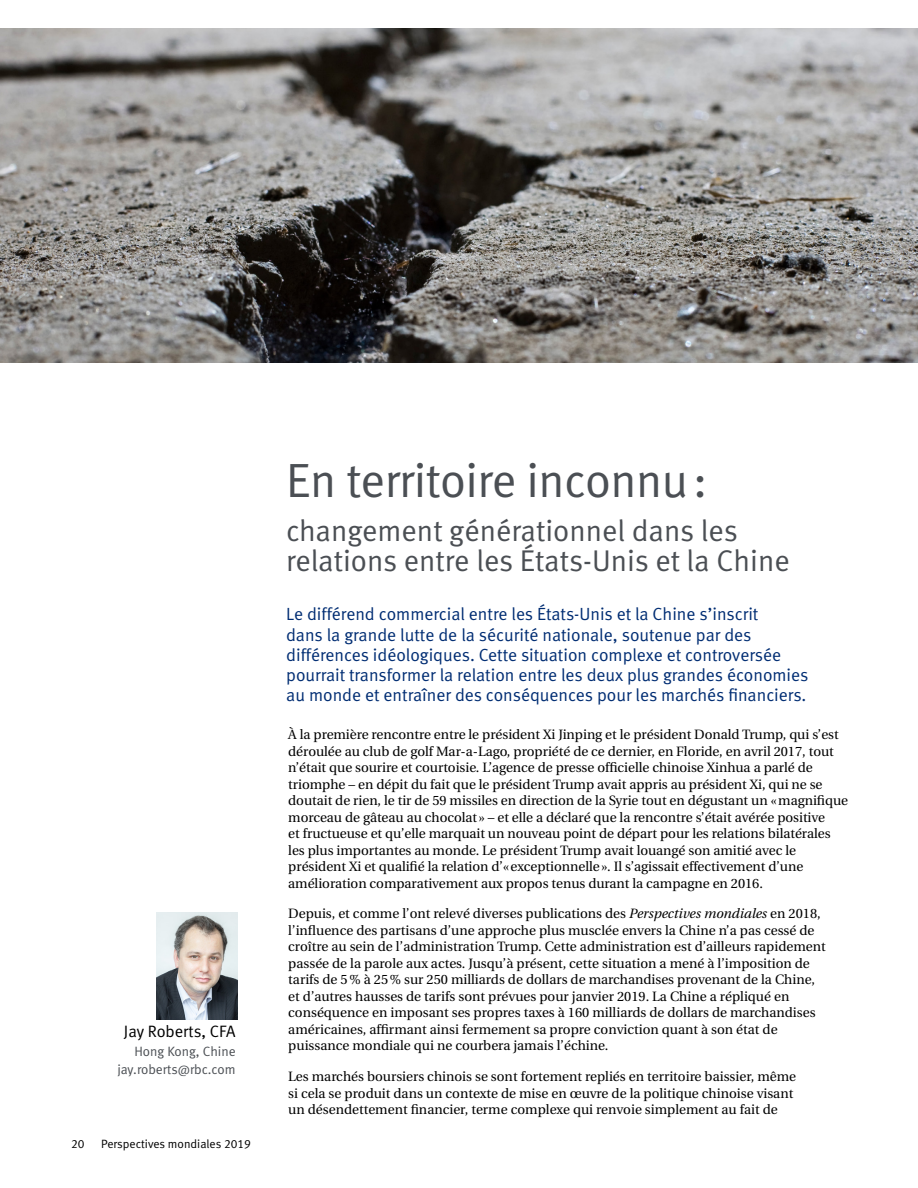
<style>
.page{position:relative;width:918px;height:1188px;background:#fff}
.page>*{position:absolute;margin:0;border:0;box-sizing:border-box;transform-origin:0 0}
.t1{font:48px "Meta Normal LF";letter-spacing:-.01em;color:#4b4f54}
.t2{font:30px/30px "Meta Normal LF";color:#4b4f54}
.t3{font:17.7px/20.2px "Meta Normal LF";color:#002d73}
.t4{font:16.5px "Meta Normal LF";color:#000}
.t5{font:13.5px/16.5px "Utopia";color:#000}
.t6{font:13.5px/18.6px "Meta Normal LF";color:#4b4f54;text-align:right}
.t7{font:12px "Meta Normal LF";color:#000}
.s1{font-style:italic}
</style>
<div class="page">
<img style="left:157px;top:912px;width:81px;height:108px">
<img style="left:0;top:28px;width:918px;height:334px">
<p class="t4" style="left:124px;top:1022px;width:113px">Jay Roberts, CFA</p>
<p class="t6" style="left:117px;top:1042px;width:120px">Hong Kong, Chine jay.roberts@rbc.com</p>
<p class="t7" style="left:71px;top:1136px;width:15px">20</p>
<p class="t7" style="left:101px;top:1136px;width:151px">Perspectives mondiales 2019</p>
<h1 class="t1" style="left:286px;top:453px;width:423px">En territoire inconnu:</h1>
<h2 class="t2" style="left:286px;top:515px;width:505px">changement générationnel dans les relations entre les États-Unis et la Chine</h2>
<p class="t3" style="left:286px;top:604px;width:524px">Le différend commercial entre les États-Unis et la Chine s’inscrit<br>dans la grande lutte de la sécurité nationale, soutenue par des différences idéologiques. Cette situation complexe et controversée pourrait transformer la relation entre les deux plus grandes économies au monde et entraîner des conséquences pour les marchés financiers.</p>
<p class="t5" style="left:288px;top:727px;width:561px">À la première rencontre entre le président Xi Jinping et le président Donald Trump, qui s’est déroulée au club de golf Mar-a-Lago, propriété de ce dernier, en Floride, en avril 2017, tout n’était que sourire et courtoisie. L’agence de presse officielle chinoise Xinhua a parlé de triomphe – en dépit du fait que le président Trump avait appris au président Xi, qui ne se doutait de rien, le tir de 59 missiles en direction de la Syrie tout en dégustant un «magnifique morceau de gâteau au chocolat » – et elle a déclaré que la rencontre s’était avérée positive<br>et fructueuse et qu’elle marquait un nouveau point de départ pour les relations bilatérales les plus importantes au monde. Le président Trump avait louangé son amitié avec le président Xi et qualifié la relation d’«exceptionnelle». Il s’agissait effectivement d’une amélioration comparativement aux propos tenus durant la campagne en 2016.</p>
<p class="t5" style="left:288px;top:906px;width:539px">Depuis, et comme l’ont relevé diverses publications des <span class="s1">Perspectives mondiales</span> en 2018, l’influence des partisans d’une approche plus musclée envers la Chine n’a pas cessé de croître au sein de l’administration Trump. Cette administration est d’ailleurs rapidement passée de la parole aux actes. Jusqu’à présent, cette situation a mené à l’imposition de tarifs de 5% à 25% sur 250 milliards de dollars de marchandises provenant de la Chine, et d’autres hausses de tarifs sont prévues pour janvier 2019. La Chine a répliqué en conséquence en imposant ses propres taxes à 160 milliards de dollars de marchandises américaines, affirmant ainsi fermement sa propre conviction quant à son état de puissance mondiale qui ne courbera jamais l’échine.</p>
<p class="t5" style="left:288px;top:1069px;width:509px">Les marchés boursiers chinois se sont fortement repliés en territoire baissier, même si cela se produit dans un contexte de mise en œuvre de la politique chinoise visant un désendettement financier, terme complexe qui renvoie simplement au fait de</p>
</div>
